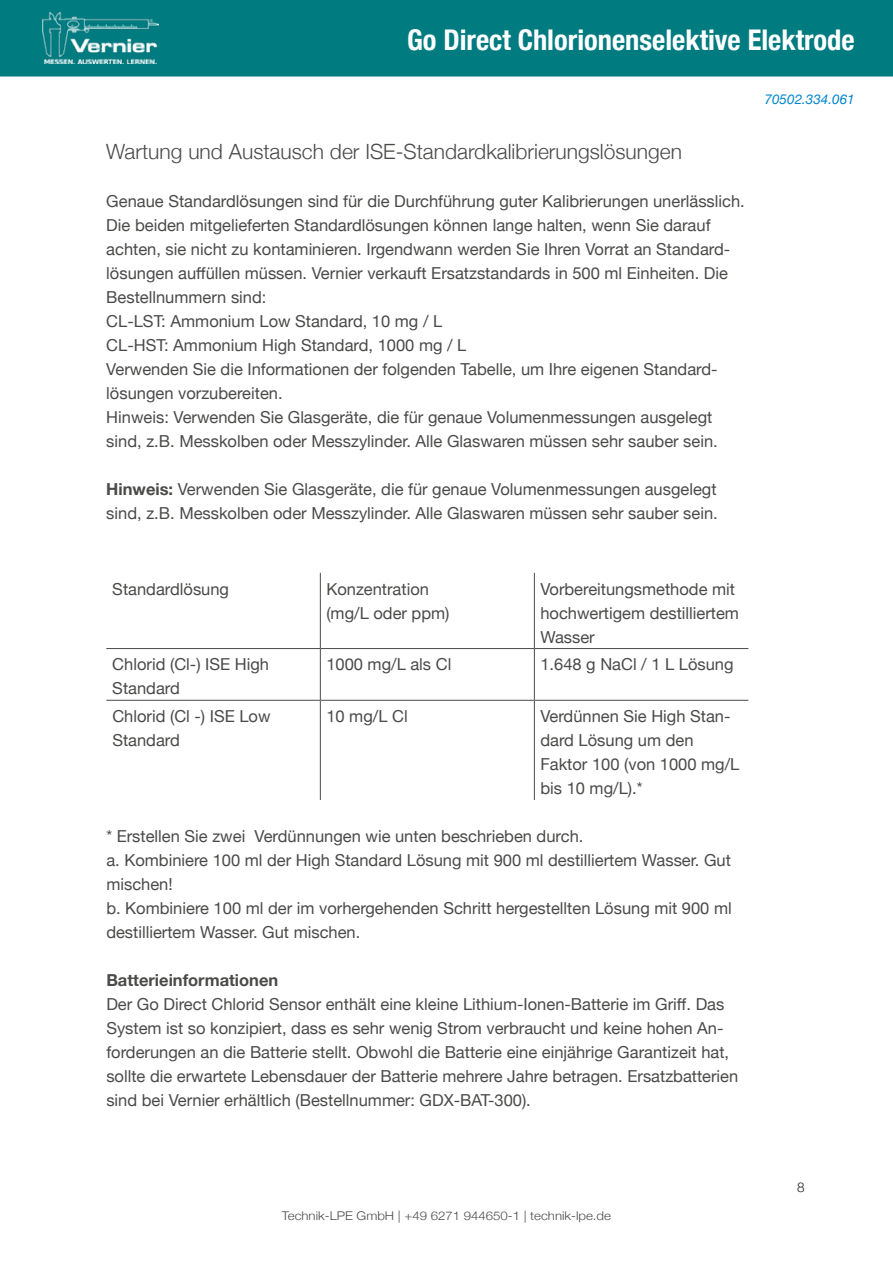
<style>
.page{position:relative;width:893px;height:1263px;background:#fff}
.page>*{position:absolute;margin:0;border:0;box-sizing:border-box;transform-origin:0 0}
.t1{font:700 condensed 28.5px "Helvetica Neue";color:#fff}
.t2{font:300 21px "Helvetica Neue";color:#4a4a49}
.t3{font:16.5px/24px "Helvetica Neue";color:#4a4a49}
.t4{font:700 16.5px "Helvetica Neue";color:#4a4a49}
.t5{font:italic 13.5px "Helvetica Neue";color:#0086ce}
.t6{font:300 13.5px "Helvetica Neue";color:#1d1d1b}
.t7{font:300 12px "Helvetica Neue";color:#4a4a49;scale:1.1 1}
.s1{font-weight:700}
</style>
<div class="page">
<div style="left:0;top:0;width:893px;height:77px;background:#007b80"></div>
<img style="left:43px;top:12px;width:116px;height:52px">
<hr style="left:320px;top:573px;width:1px;height:75px;background:#4a4a49">
<hr style="left:534px;top:573px;width:1px;height:75px;background:#4a4a49">
<hr style="left:106px;top:648px;width:214px;height:1px;background:#4a4a49">
<hr style="left:320px;top:648px;width:214px;height:1px;background:#4a4a49">
<hr style="left:320px;top:649px;width:1px;height:51px;background:#4a4a49">
<hr style="left:534px;top:648px;width:214px;height:1px;background:#4a4a49">
<hr style="left:534px;top:649px;width:1px;height:51px;background:#4a4a49">
<hr style="left:106px;top:700px;width:214px;height:1px;background:#4a4a49">
<hr style="left:320px;top:700px;width:214px;height:1px;background:#4a4a49">
<hr style="left:320px;top:701px;width:1px;height:99px;background:#4a4a49">
<hr style="left:534px;top:700px;width:214px;height:1px;background:#4a4a49">
<hr style="left:534px;top:701px;width:1px;height:99px;background:#4a4a49">
<h1 class="t1" style="left:407px;top:16px;width:449px">Go Direct Chlorionenselektive Elektrode</h1>
<p class="t2" style="left:106px;top:134px;width:577px">Wartung und Austausch der ISE-Standardkalibrierungslösungen</p>
<p class="t3" style="left:106px;top:190px;width:640px">Genaue Standardlösungen sind für die Durchführung guter Kalibrierungen unerlässlich.<br>Die beiden mitgelieferten Standardlösungen können lange halten, wenn Sie darauf achten, sie nicht zu kontaminieren. Irgendwann werden Sie Ihren Vorrat an Standard&shy;lösungen auffüllen müssen. Vernier verkauft Ersatzstandards in 500 ml Einheiten. Die Bestellnummern sind:<br>CL-LST: Ammonium Low Standard, 10 mg / L<br>CL-HST: Ammonium High Standard, 1000 mg / L<br>Verwenden Sie die Informationen der folgenden Tabelle, um Ihre eigenen Standard&shy;lösungen vorzubereiten.<br>Hinweis: Verwenden Sie Glasgeräte, die für genaue Volumenmessungen ausgelegt sind, z.B. Messkolben oder Messzylinder. Alle Glaswaren müssen sehr sauber sein.</p>
<p class="t3" style="left:106px;top:478px;width:613px"><span class="s1">Hinweis:</span> Verwenden Sie Glasgeräte, die für genaue Volumenmessungen ausgelegt sind, z.B. Messkolben oder Messzylinder. Alle Glaswaren müssen sehr sauber sein.</p>
<p class="t5" style="left:765px;top:90px;width:92px">70502.334.061</p>
<p class="t3" style="left:112px;top:578px;width:118px">Standardlösung</p>
<p class="t3" style="left:326px;top:578px;width:125px">Konzentration (mg/L oder ppm)</p>
<p class="t3" style="left:540px;top:578px;width:200px">Vorbereitungsmethode mit hochwertigem destilliertem<br>Wasser</p>
<p class="t3" style="left:112px;top:653px;width:158px">Chlorid (Cl-) ISE High<br>Standard</p>
<p class="t3" style="left:326px;top:653px;width:127px">1000 mg/L als Cl</p>
<p class="t3" style="left:540px;top:653px;width:195px">1.648 g NaCl / 1 L Lösung</p>
<p class="t3" style="left:112px;top:705px;width:160px">Chlorid (Cl -) ISE Low<br>Standard</p>
<p class="t3" style="left:326px;top:705px;width:83px">10 mg/L Cl</p>
<p class="t3" style="left:540px;top:705px;width:201px">Verdünnen Sie High Stan&shy;dard Lösung um den<br>Faktor 100 (von 1000 mg/L bis 10 mg/L).*</p>
<p class="t3" style="left:106px;top:825px;width:627px">* Erstellen Sie zwei Verdünnungen wie unten beschrieben durch.<br>a. Kombiniere 100 ml der High Standard Lösung mit 900 ml destilliertem Wasser. Gut mischen!<br>b. Kombiniere 100 ml der im vorhergehenden Schritt hergestellten Lösung mit 900 ml destilliertem Wasser. Gut mischen.</p>
<p class="t4" style="left:106px;top:967px;width:173px">Batterieinformationen</p>
<p class="t3" style="left:106px;top:993px;width:633px">Der Go Direct Chlorid Sensor enthält eine kleine Lithium-Ionen-Batterie im Griff. Das System ist so konzipiert, dass es sehr wenig Strom verbraucht und keine hohen An&shy;forderungen an die Batterie stellt. Obwohl die Batterie eine einjährige Garantizeit hat, sollte die erwartete Lebensdauer der Batterie mehrere Jahre betragen. Ersatzbatterien sind bei Vernier erhältlich (Bestellnummer: GDX-BAT-300).</p>
<p class="t7" style="left:282px;top:1206px;width:301px">Technik-LPE GmbH +49 6271 944650-1 technik-lpe.de</p>
<p class="t6" style="left:797px;top:1177px;width:9px">8</p>
</div>
